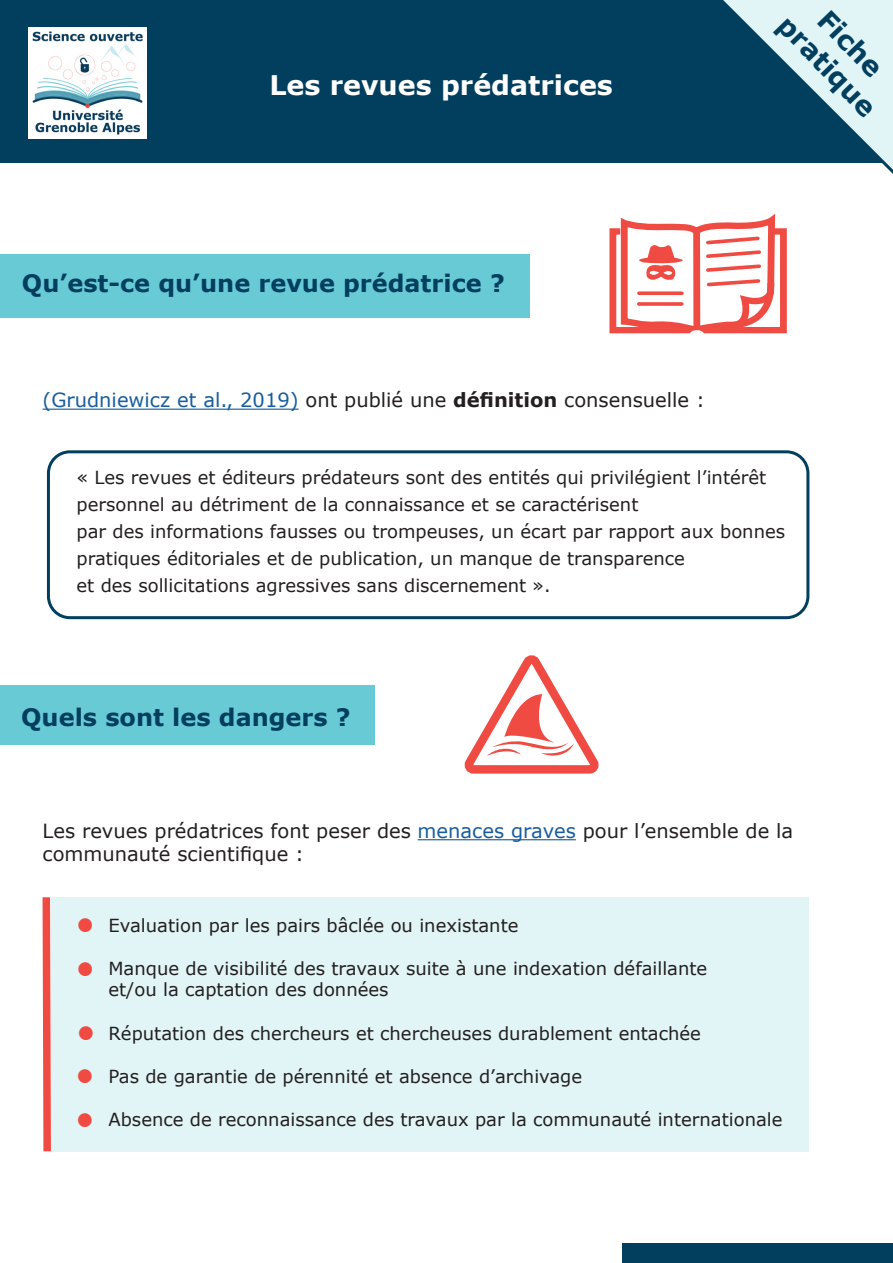
<style>
.page{position:relative;width:893px;height:1263px;background:#fff}
.page>*{position:absolute;margin:0;border:0;box-sizing:border-box;transform-origin:0 0}
.t1{font:31.5px/43.7px "Verdana";color:#ef4b42;text-align:justify}
.t2{font:700 27px "Verdana";color:#fff}
.t3{font:700 27px "Verdana";color:#023e5e}
.t4{font:700 24px "Verdana";color:#023e5e}
.t5{font:19.5px/23.4px "Verdana";color:#231f20}
.t6{font:18px/27px "Verdana";color:#231f20}
.s1{color:#175d9e}
.s2{font-weight:700}
</style>
<div class="page">
<div style="left:623px;top:1244px;width:270px;height:19px;background:#023e5e"></div>
<div style="left:0;top:254px;width:529px;height:64px;background:#67cad5"></div>
<div style="left:0;top:686px;width:374px;height:59px;background:#67cad5"></div>
<div style="left:0;top:0;width:893px;height:163px;background:#023e5e"></div>
<img style="left:29px;top:28px;width:118px;height:110px">
<svg style="left:723px;top:0;width:170px;height:174px"></svg>
<div style="left:47px;top:450px;width:762px;height:169px;border:3px solid #023e5e;border-radius:21px"></div>
<svg style="left:42px;top:897px;width:13px;height:255px;background:#f16962"></svg>
<div style="left:51px;top:897px;width:757px;height:254px;background:#e1f4f6"></div>
<hr style="left:418px;top:839px;width:158px;height:1px;background:#175d9e">
<hr style="left:43px;top:409px;width:256px;height:1px;background:#175d9e">
<svg style="left:464px;top:655px;width:135px;height:119px"></svg>
<svg style="left:609px;top:217px;width:178px;height:117px"></svg>
<h2 class="t2" style="left:269px;top:66px;width:345px">Les revues prédatrices</h2>
<h3 class="t4" style="left:22px;top:266px;width:484px">Qu’est-ce qu’une revue prédatrice ?</h3>
<p class="t5" style="left:43px;top:388px;width:664px"><span class="s1">(Grudniewicz et al., 2019)</span> ont publié une <span class="s2">définition</span> consensuelle :</p>
<h2 class="t3" style="left:836px;top:1px;width:81px;rotate:46deg">Fiche</h2>
<h2 class="t3" style="left:796px;top:7px;width:129px;rotate:46deg">pratique</h2>
<p class="t6" style="left:77px;top:463px;width:710px">« Les revues et éditeurs prédateurs sont des entités qui privilégient l’intérêt personnel au détriment de la connaissance et se caractérisent<br>par des informations fausses ou trompeuses, un écart par rapport aux bonnes pratiques éditoriales et de publication, un manque de transparence<br>et des sollicitations agressives sans discernement ».</p>
<h3 class="t4" style="left:21px;top:700px;width:331px">Quels sont les dangers ?</h3>
<p class="t5" style="left:43px;top:819px;width:752px">Les revues prédatrices font peser des <span class="s1">menaces graves</span> pour l’ensemble de la communauté scientifique :</p>
<h1 class="t1" style="left:76px;top:900px;width:21px">●</h1>
<h1 class="t1" style="left:76px;top:944px;width:21px">●</h1>
<h1 class="t1" style="left:76px;top:1008px;width:21px">● ● ●</h1>
<p class="t6" style="left:108px;top:911px;width:412px">Evaluation par les pairs bâclée ou inexistante</p>
<p class="t6" style="left:108px;top:957px;width:600px;line-height:21.6px">Manque de visibilité des travaux suite à une indexation défaillante et/ou la captation des données</p>
<p class="t6" style="left:108px;top:1019px;width:594px">Réputation des chercheurs et chercheuses durablement entachée</p>
<p class="t6" style="left:108px;top:1062px;width:475px">Pas de garantie de pérennité et absence d’archivage</p>
<p class="t6" style="left:108px;top:1106px;width:676px">Absence de reconnaissance des travaux par la communauté internationale</p>
</div>
